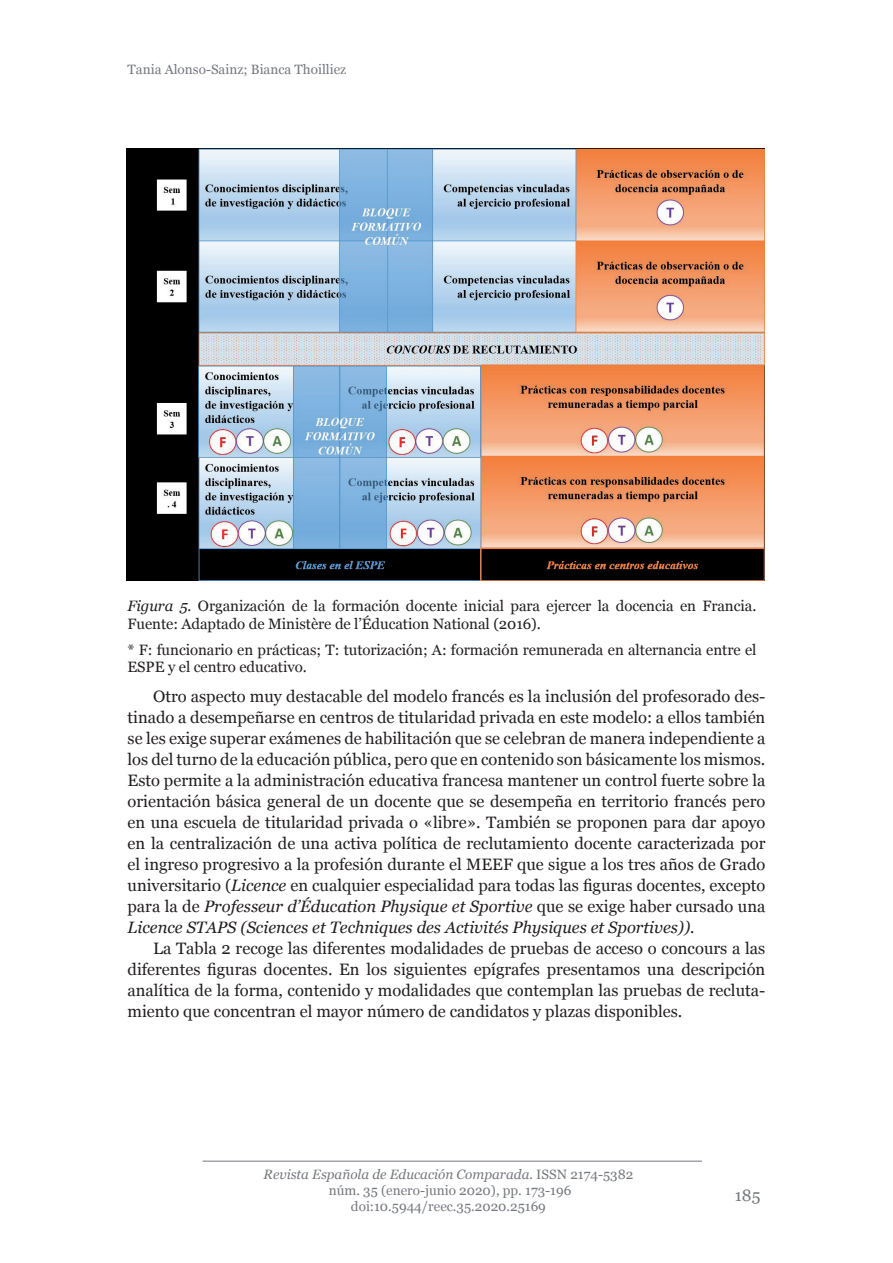
<style>
.page{position:relative;width:893px;height:1263px;background:#fff}
.page>*{position:absolute;margin:0;border:0;box-sizing:border-box;transform-origin:0 0}
.t1{font:16.5px/21px "Georgia";color:#231f20;text-align:justify}
.t2{font:16.5px "Georgia";color:#76787b}
.t3{font:15px/18px "Georgia";letter-spacing:-.005em;color:#231f20}
.t4{font:13.5px/16.2px "Georgia";color:#767980;text-align:center}
.s1{font-style:italic}
</style>
<div class="page">
<hr style="left:202px;top:1161px;width:500px;height:1px;background:#767980">
<img style="left:127px;top:149px;width:637px;height:431px">
<p class="t4" style="left:128px;top:62px;width:220px">Tania Alonso-Sainz; Bianca Thoilliez</p>
<p class="t3" style="left:128px;top:597px;width:630px"><span class="s1">Figura 5.</span> Organización de la formación docente inicial para ejercer la docencia en Francia.<br>Fuente: Adaptado de Ministère de l’Éducation National (2016).</p>
<p class="t3" style="left:128px;top:642px;width:630px;line-height:16.8px">* F: funcionario en prácticas; T: tutorización; A: formación remunerada en alternancia entre el<br>ESPE y el centro educativo.</p>
<p class="t1" style="left:128px;top:686px;width:639px;text-indent:26px">Otro aspecto muy destacable del modelo francés es la inclusión del profesorado des&shy;tinado a desempeñarse en centros de titularidad privada en este modelo: a ellos también se les exige superar exámenes de habilitación que se celebran de manera independiente a los del turno de la educación pública, pero que en contenido son básicamente los mismos.<br>Esto permite a la administración educativa francesa mantener un control fuerte sobre la orientación básica general de un docente que se desempeña en territorio francés pero en una escuela de titularidad privada o «libre». También se proponen para dar apoyo en la centralización de una activa política de reclutamiento docente caracterizada por el ingreso progresivo a la profesión durante el MEEF que sigue a los tres años de Grado universitario (<span class="s1">Licence</span> en cualquier especialidad para todas las figuras docentes, excepto para la de <span class="s1">Professeur d’Éducation Physique et Sportive</span> que se exige haber cursado una <span class="s1">Licence STAPS (Sciences et Techniques des Activités Physiques et Sportives)).</span></p>
<p class="t1" style="left:128px;top:938px;width:639px;text-indent:26px">La Tabla 2 recoge las diferentes modalidades de pruebas de acceso o concours a las diferentes figuras docentes. En los siguientes epígrafes presentamos una descripción analítica de la forma, contenido y modalidades que contemplan las pruebas de recluta&shy;miento que concentran el mayor número de candidatos y plazas disponibles.</p>
<p class="t4" style="left:264px;top:1166px;width:371px"><span class="s1">Revista Española de Educación Comparada.</span> ISSN 2174-5382 núm. 35 (enero-junio 2020), pp. 173-196 doi:10.5944/reec.35.2020.25169</p>
<p class="t2" style="left:735px;top:1185px;width:27px">185</p>
</div>
